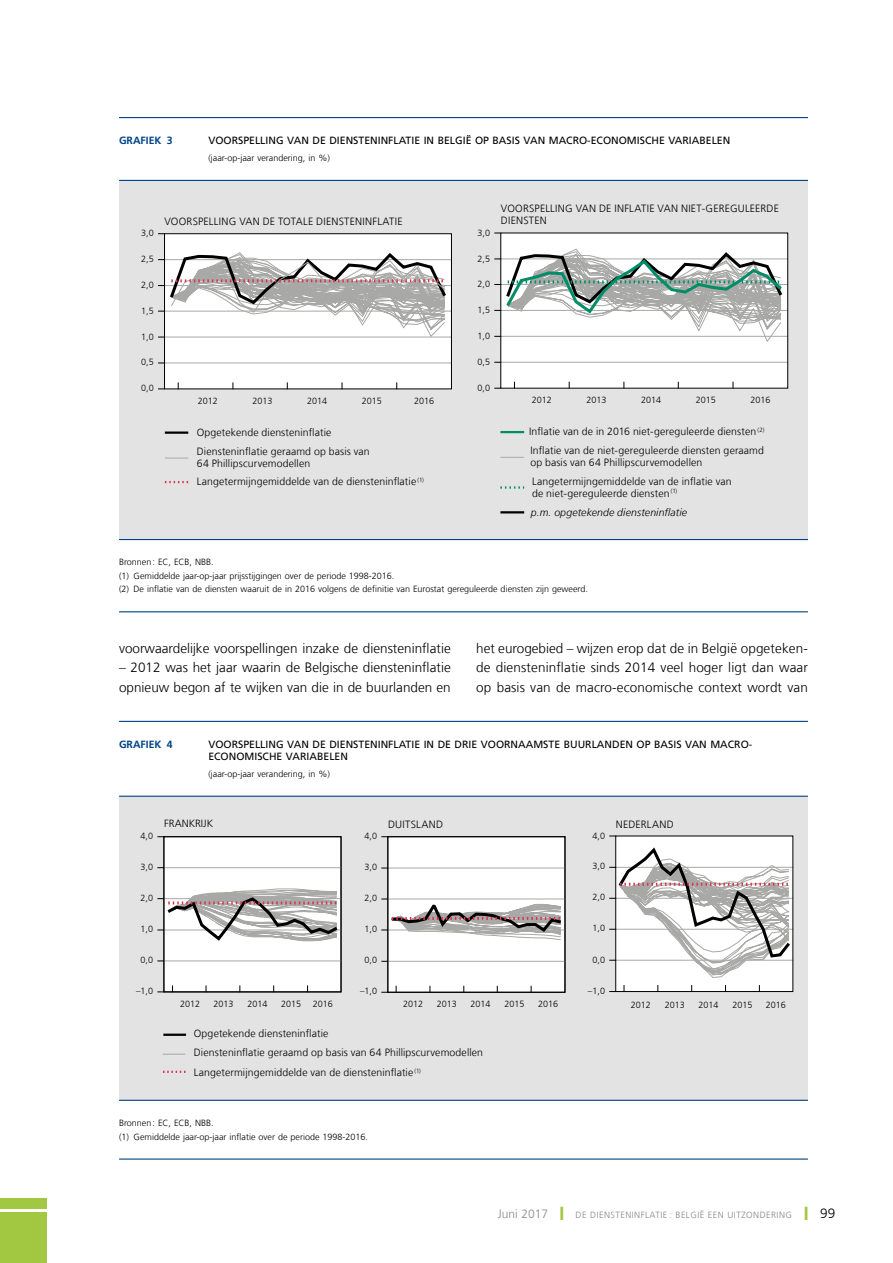
<style>
.page{position:relative;width:893px;height:1263px;background:#fff}
.page>*{position:absolute;margin:0;border:0;box-sizing:border-box;transform-origin:0 0}
.t1{font:300 13.5px/19.5px "Frutiger LT Com";color:#000}
.t2{font:300 10.5px/12px "Frutiger LT Com";letter-spacing:.01em;color:#000}
.t3{font:10.5px/12px "Frutiger LT Com";color:#000}
.t4{font:italic 300 10.5px "Frutiger LT Com";letter-spacing:.01em;color:#000}
.t5{font:700 10.5px "Frutiger LT Com";color:#048}
.t6{font:300 10.5px "Frutiger LT";color:#000}
.t7{font:300 10.5px "Frutiger LT Com";letter-spacing:.03em;color:#000}
.t8{font:300 9px/13.5px "Frutiger LT Com";color:#000}
.t9{font:300 9px "Frutiger LT Com";letter-spacing:.05em;color:#878787}
.s1{font-size:12px}
.s2{color:#a2c740}
.s3{font-size:13.5px;color:#000}
</style>
<div class="page">
<div style="left:0;top:1198px;width:47px;height:11px;background:#a2c740"></div>
<div style="left:0;top:1213px;width:47px;height:50px;background:#a2c740"></div>
<div style="left:119px;top:180px;width:689px;height:359px;background:#e3e3e3"></div>
<hr style="left:119px;top:117px;width:689px;height:1px;background:#048">
<hr style="left:119px;top:180px;width:689px;height:1px;background:#048">
<hr style="left:119px;top:539px;width:689px;height:1px;background:#048">
<hr style="left:119px;top:611px;width:689px;height:1px;background:#048">
<div style="left:165px;top:234px;width:286px;height:155px;background:#fff"></div>
<hr style="left:164px;top:363px;width:288px;height:1px;background:#a8a8a7">
<hr style="left:164px;top:337px;width:288px;height:1px;background:#a8a8a7">
<hr style="left:164px;top:311px;width:288px;height:1px;background:#a8a8a7">
<hr style="left:164px;top:285px;width:288px;height:1px;background:#a8a8a7">
<hr style="left:164px;top:259px;width:288px;height:1px;background:#a8a8a7">
<svg style="left:158px;top:252px;width:291px;height:86px"></svg>
<hr style="left:165px;top:431px;width:23px;height:3px;background:#000">
<svg style="left:165px;top:481px;width:23px;height:2px"></svg>
<svg style="left:165px;top:458px;width:23px;height:1px"></svg>
<div style="left:501px;top:233px;width:287px;height:155px;background:#fff"></div>
<hr style="left:500px;top:362px;width:288px;height:1px;background:#a8a8a7">
<hr style="left:500px;top:336px;width:288px;height:1px;background:#a8a8a7">
<hr style="left:500px;top:310px;width:288px;height:1px;background:#a8a8a7">
<hr style="left:500px;top:284px;width:288px;height:1px;background:#a8a8a7">
<hr style="left:500px;top:259px;width:288px;height:1px;background:#a8a8a7">
<svg style="left:494px;top:248px;width:291px;height:94px"></svg>
<hr style="left:500px;top:431px;width:24px;height:2px;background:#008d68">
<svg style="left:500px;top:486px;width:24px;height:3px"></svg>
<svg style="left:500px;top:457px;width:24px;height:1px"></svg>
<hr style="left:500px;top:511px;width:24px;height:2px;background:#000">
<div style="left:164px;top:233px;width:288px;height:156px;border:1px solid #000"></div>
<div style="left:119px;top:796px;width:689px;height:304px;background:#e3e3e3"></div>
<hr style="left:119px;top:721px;width:689px;height:1px;background:#048">
<hr style="left:119px;top:796px;width:689px;height:1px;background:#048">
<hr style="left:119px;top:1100px;width:689px;height:1px;background:#048">
<hr style="left:119px;top:1158px;width:689px;height:2px;background:#048">
<div style="left:388px;top:837px;width:177px;height:155px;background:#fff"></div>
<div style="left:164px;top:837px;width:177px;height:155px;background:#fff"></div>
<hr style="left:164px;top:960px;width:177px;height:1px;background:#a8a8a7">
<hr style="left:164px;top:867px;width:177px;height:1px;background:#a8a8a7">
<hr style="left:163px;top:1033px;width:23px;height:3px;background:#000">
<svg style="left:163px;top:1071px;width:23px;height:2px"></svg>
<svg style="left:163px;top:1054px;width:22px;height:1px"></svg>
<hr style="left:387px;top:961px;width:178px;height:1px;background:#a8a8a7">
<hr style="left:387px;top:868px;width:178px;height:1px;background:#a8a8a7">
<div style="left:616px;top:836px;width:177px;height:155px;background:#fff"></div>
<div style="left:387px;top:836px;width:178px;height:157px;border:1px solid #000"></div>
<div style="left:615px;top:836px;width:178px;height:156px;border:1px solid #000"></div>
<svg style="left:157px;top:888px;width:182px;height:55px"></svg>
<svg style="left:381px;top:899px;width:183px;height:41px"></svg>
<svg style="left:609px;top:845px;width:184px;height:133px"></svg>
<div style="left:164px;top:836px;width:177px;height:156px;border:1px solid #000"></div>
<p class="t5" style="left:119px;top:134px;width:55px">GRAFIEK 3</p>
<p class="t3" style="left:208px;top:135px;width:523px">VOORSPELLING VAN DE DIENSTENINFLATIE IN BELGIË OP BASIS VAN MACRO-ECONOMISCHE VARIABELEN</p>
<p class="t8" style="left:208px;top:151px;width:123px">(jaar-op-jaar verandering, in %)</p>
<p class="t2" style="left:165px;top:215px;width:240px">VOORSPELLING VAN DE TOTALE DIENSTENINFLATIE</p>
<p class="t2" style="left:501px;top:202px;width:280px">VOORSPELLING VAN DE INFLATIE VAN NIET‑GEREGULEERDE<br>DIENSTEN</p>
<p class="t8" style="left:141px;top:226px;width:14px">3,0</p>
<p class="t8" style="left:478px;top:226px;width:14px">3,0</p>
<p class="t8" style="left:141px;top:252px;width:14px">2,5</p>
<p class="t8" style="left:478px;top:252px;width:14px">2,5</p>
<p class="t8" style="left:141px;top:278px;width:14px">2,0</p>
<p class="t8" style="left:478px;top:277px;width:14px">2,0</p>
<p class="t8" style="left:141px;top:304px;width:14px">1,5</p>
<p class="t8" style="left:478px;top:303px;width:14px">1,5</p>
<p class="t8" style="left:141px;top:330px;width:14px">1,0</p>
<p class="t8" style="left:478px;top:329px;width:14px">1,0</p>
<p class="t8" style="left:141px;top:355px;width:14px">0,5</p>
<p class="t8" style="left:478px;top:355px;width:14px">0,5</p>
<p class="t8" style="left:141px;top:381px;width:14px">0,0</p>
<p class="t8" style="left:478px;top:381px;width:14px">0,0</p>
<p class="t8" style="left:198px;top:394px;width:22px">2012</p>
<p class="t8" style="left:252px;top:394px;width:22px">2013</p>
<p class="t8" style="left:307px;top:394px;width:22px">2014</p>
<p class="t8" style="left:362px;top:394px;width:22px">2015</p>
<p class="t8" style="left:414px;top:394px;width:22px">2016</p>
<p class="t8" style="left:532px;top:393px;width:22px">2012</p>
<p class="t8" style="left:586px;top:393px;width:22px">2013</p>
<p class="t8" style="left:641px;top:393px;width:22px">2014</p>
<p class="t8" style="left:696px;top:393px;width:22px">2015</p>
<p class="t8" style="left:750px;top:393px;width:22px">2016</p>
<p class="t2" style="left:197px;top:422px;width:174px;line-height:19.5px">Opgetekende diensteninflatie<br>Diensteninflatie geraamd op basis van</p>
<p class="t2" style="left:197px;top:457px;width:115px">64 Phillipscurvemodellen</p>
<p class="t2" style="left:197px;top:475px;width:229px">Langetermijngemiddelde van de diensteninflatie <sup>(1)</sup></p>
<p class="t2" style="left:529px;top:422px;width:237px;line-height:19.2px">Inflatie van de in 2016 niet-gereguleerde diensten <sup>(2)<br></sup>Inflatie van de niet-gereguleerde diensten geraamd</p>
<p class="t2" style="left:530px;top:457px;width:174px">op basis van 64 Phillipscurvemodellen</p>
<p class="t4" style="left:531px;top:505px;width:158px">p.m. opgetekende diensteninflatie</p>
<p class="t2" style="left:532px;top:475px;width:201px">Langetermijngemiddelde van de inflatie van de niet-gereguleerde diensten <sup>(1)</sup></p>
<p class="t8" style="left:119px;top:555px;width:470px">Bronnen: EC, ECB, NBB.<br>(1) Gemiddelde jaar-op-jaar prijsstijgingen over de periode 1998-2016.<br>(2) De inflatie van de diensten waaruit de in 2016 volgens de definitie van Eurostat gereguleerde diensten zijn geweerd.</p>
<p class="t1" style="left:119px;top:638px;width:333px">voorwaardelijke voorspellingen inzake de diensteninflatie</p>
<p class="t1" style="left:119px;top:657px;width:333px">– 2012 was het jaar waarin de Belgische diensteninflatie opnieuw begon af te wijken van die in de buurlanden en</p>
<p class="t1" style="left:476px;top:638px;width:333px;text-align:justify">het eurogebied – wijzen erop dat de in België opgeteken&shy;de diensteninflatie sinds 2014 veel hoger ligt dan waar op basis van de macro-economische context wordt van</p>
<p class="t5" style="left:119px;top:738px;width:55px">GRAFIEK 4</p>
<p class="t3" style="left:208px;top:738px;width:545px">VOORSPELLING VAN DE DIENSTENINFLATIE IN DE DRIE VOORNAAMSTE BUURLANDEN OP BASIS VAN MACRO-<br>ECONOMISCHE VARIABELEN</p>
<p class="t8" style="left:208px;top:767px;width:123px">(jaar-op-jaar verandering, in %)</p>
<p class="t6" style="left:164px;top:817px;width:50px">FRANKRIJK</p>
<p class="t7" style="left:388px;top:818px;width:57px">DUITSLAND</p>
<p class="t2" style="left:616px;top:818px;width:60px">NEDERLAND</p>
<p class="t8" style="left:141px;top:829px;width:14px">4,0</p>
<p class="t8" style="left:365px;top:829px;width:14px">4,0</p>
<p class="t8" style="left:592px;top:828px;width:14px">4,0</p>
<p class="t8" style="left:141px;top:860px;width:14px">3,0</p>
<p class="t8" style="left:365px;top:860px;width:14px">3,0</p>
<p class="t8" style="left:592px;top:859px;width:14px">3,0</p>
<p class="t8" style="left:141px;top:891px;width:14px">2,0</p>
<p class="t8" style="left:365px;top:891px;width:14px">2,0</p>
<p class="t8" style="left:592px;top:890px;width:14px">2,0</p>
<p class="t8" style="left:141px;top:922px;width:14px">1,0</p>
<p class="t8" style="left:365px;top:922px;width:14px">1,0</p>
<p class="t8" style="left:592px;top:921px;width:14px">1,0</p>
<p class="t8" style="left:141px;top:953px;width:14px">0,0</p>
<p class="t8" style="left:365px;top:953px;width:14px">0,0</p>
<p class="t8" style="left:592px;top:953px;width:14px">0,0</p>
<p class="t8" style="left:136px;top:984px;width:19px">–1,0</p>
<p class="t8" style="left:360px;top:984px;width:19px">–1,0</p>
<p class="t8" style="left:588px;top:984px;width:19px">–1,0</p>
<p class="t8" style="left:180px;top:997px;width:22px">2012</p>
<p class="t8" style="left:213px;top:997px;width:22px">2013</p>
<p class="t8" style="left:247px;top:997px;width:22px">2014</p>
<p class="t8" style="left:281px;top:997px;width:22px">2015</p>
<p class="t8" style="left:313px;top:997px;width:22px">2016</p>
<p class="t8" style="left:403px;top:997px;width:22px">2012</p>
<p class="t8" style="left:437px;top:997px;width:22px">2013</p>
<p class="t8" style="left:470px;top:997px;width:22px">2014</p>
<p class="t8" style="left:504px;top:997px;width:22px">2015</p>
<p class="t8" style="left:538px;top:997px;width:22px">2016</p>
<p class="t8" style="left:631px;top:998px;width:22px">2012</p>
<p class="t8" style="left:665px;top:998px;width:22px">2013</p>
<p class="t8" style="left:699px;top:998px;width:22px">2014</p>
<p class="t8" style="left:732px;top:998px;width:22px">2015</p>
<p class="t8" style="left:766px;top:998px;width:22px">2016</p>
<p class="t2" style="left:194px;top:1024px;width:291px;line-height:19.2px">Opgetekende diensteninflatie<br>Diensteninflatie geraamd op basis van 64 Phillipscurvemodellen</p>
<p class="t2" style="left:194px;top:1066px;width:229px">Langetermijngemiddelde van de diensteninflatie <sup>(1)</sup></p>
<p class="t8" style="left:119px;top:1116px;width:251px">Bronnen: EC, ECB, NBB.<br>(1) Gemiddelde jaar-op-jaar inflatie over de periode 1998-2016.</p>
<p class="t9" style="left:498px;top:1209px;width:339px"><span class="s1">Juni 2017</span> <span class="s2">❙</span> De diensteninflatie : België een uitzondering <span class="s2">❙</span> <span class="s3">99</span></p>
</div>
